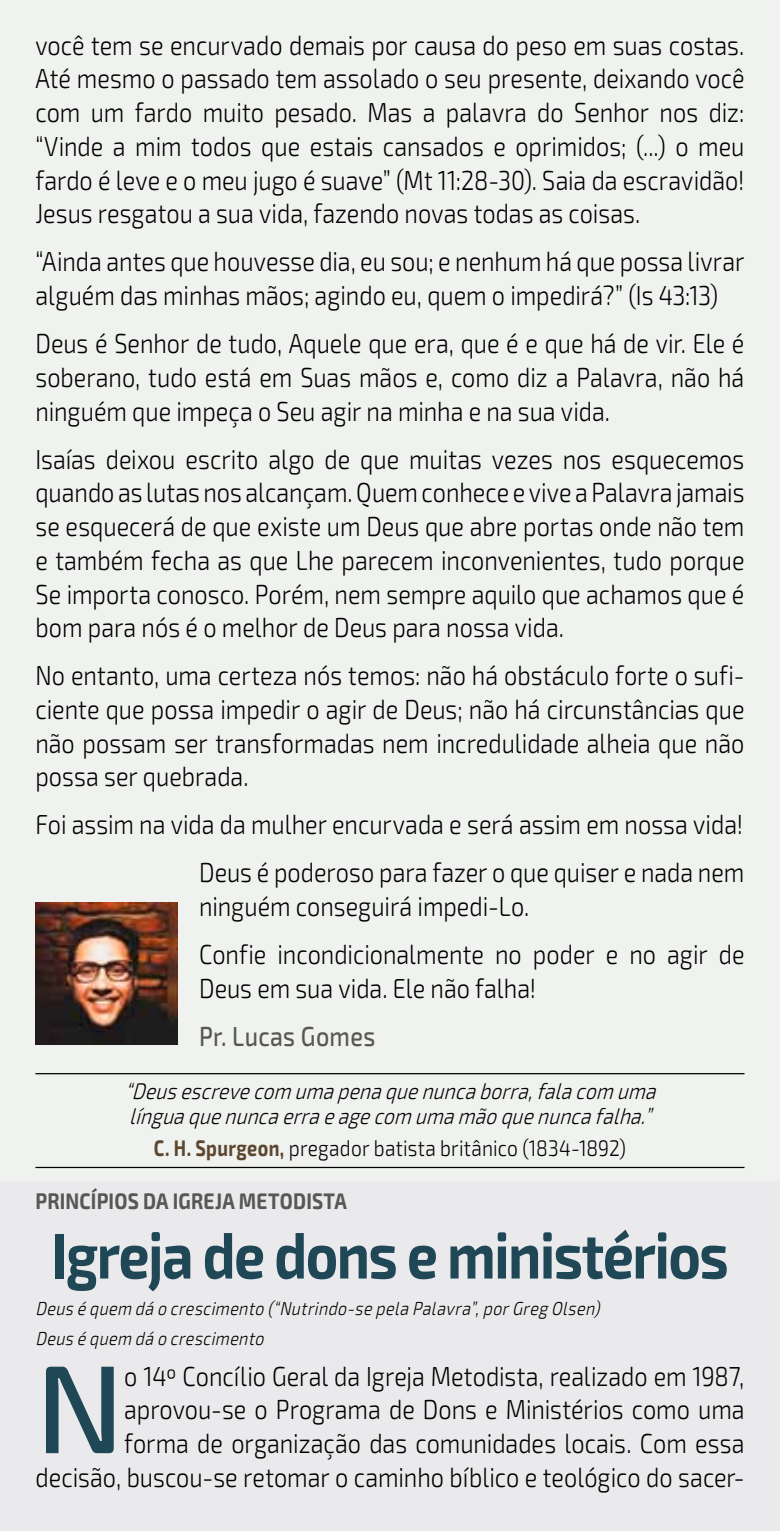
<style>
.page{position:relative;width:780px;height:1531px;background:#eae9eb}
.page>*{position:absolute;margin:0;border:0;box-sizing:border-box;transform-origin:0 0}
.t1{font:500 125.25px "Exo 2";color:#1f4755}
.t2{font:700 65px "Exo 2";letter-spacing:-.025em;color:#1f4755;scale:.85 1}
.t3{font:300 27.5px/33.8px "Exo 2";color:#000;text-align:justify;scale:.85 1}
.t4{font:500 27.5px "Exo 2";letter-spacing:.01em;color:#575756;scale:.85 1}
.t5{font:italic 300 22.5px/25px "Exo 2";color:#000;scale:.85 1}
.t6{font:300 22.5px "Exo 2";letter-spacing:.01em;color:#000;scale:.85 1}
.t7{font:700 22.5px "Exo 2";letter-spacing:.01em;color:#575756;scale:.85 1}
.t8{font:italic 300 18.75px/29.5px "Exo 2";color:#000;scale:.85 1}
.s1{font-weight:700;color:#5c4630}
</style>
<div class="page">
<div style="left:0;top:0;width:780px;height:1180px;background:#eff2ee"></div>
<hr style="left:35px;top:1073px;width:709px;height:1px;background:#000">
<hr style="left:35px;top:1167px;width:709px;height:1px;background:#000">
<img style="left:35px;top:902px;width:142px;height:142px">
<p class="t3" style="left:35px;top:29px;width:835px">você tem se encurvado demais por causa do peso em suas costas.<br>Até mesmo o passado tem assolado o seu presente, deixando você com um fardo muito pesado. Mas a palavra do Senhor nos diz: “Vinde a mim todos que estais cansados e oprimidos; (...) o meu fardo é leve e o meu jugo é suave” (Mt 11:28-30). Saia da escravidão!<br>Jesus resgatou a sua vida, fazendo novas todas as coisas.</p>
<p class="t3" style="left:35px;top:245px;width:835px">“Ainda antes que houvesse dia, eu sou; e nenhum há que possa livrar alguém das minhas mãos; agindo eu, quem o impedirá?” (Is 43:13)</p>
<p class="t3" style="left:35px;top:327px;width:835px">Deus é Senhor de tudo, Aquele que era, que é e que há de vir. Ele é soberano, tudo está em Suas mãos e, como diz a Palavra, não há ninguém que impeça o Seu agir na minha e na sua vida.</p>
<p class="t3" style="left:35px;top:442px;width:835px">Isaías deixou escrito algo de que muitas vezes nos esquecemos quando as lutas nos alcançam. Quem conhece e vive a Palavra jamais se esquecerá de que existe um Deus que abre portas onde não tem e também fecha as que Lhe parecem inconvenientes, tudo porque Se importa conosco. Porém, nem sempre aquilo que achamos que é bom para nós é o melhor de Deus para nossa vida.</p>
<p class="t3" style="left:35px;top:659px;width:835px">No entanto, uma certeza nós temos: não há obstáculo forte o sufi&shy;ciente que possa impedir o agir de Deus; não há circunstâncias que não possam ser transformadas nem incredulidade alheia que não possa ser quebrada.</p>
<p class="t3" style="left:35px;top:801px;width:835px;line-height:48px;text-align:right">Foi assim na vida da mulher encurvada e será assim em nossa vida!<br>Deus é poderoso para fazer o que quiser e nada nem</p>
<p class="t3" style="left:199px;top:883px;width:643px;line-height:48px">ninguém conseguirá impedi-Lo.<br>Confie incondicionalmente no poder e no agir de</p>
<p class="t3" style="left:199px;top:972px;width:398px">Deus em sua vida. Ele não falha!</p>
<p class="t4" style="left:199px;top:1020px;width:209px">Pr. Lucas Gomes</p>
<p class="t5" style="left:125px;top:1079px;width:634px">“Deusescrevecom umapenaquenuncaborra,falacom uma línguaquenuncaerraeagecom umamãoquenuncafalha.”</p>
<p class="t6" style="left:154px;top:1135px;width:557px"><span class="s1">C. H. Spurgeon,</span> pregador batista britânico (1834-1892)</p>
<p class="t7" style="left:35px;top:1187px;width:368px">PRINCÍPIOS DA IGREJA METODISTA</p>
<h2 class="t2" style="left:51px;top:1217px;width:798px">Igreja de dons e ministérios</h2>
<p class="t8" style="left:35px;top:1294px;width:670px">Deusé quem dá o crescimento (“Nutrindo-se pela Palavra”,porGreg Olsen)<br>Deusé quem dá o crescimento</p>
<h1 class="t1" style="left:35px;top:1335px;width:90px">N</h1>
<p class="t3" style="left:35px;top:1359px;width:835px;text-align:right">o 14º Concílio Geral da Igreja Metodista, realizado em 1987, aprovou-se o Programa de Dons e Ministérios como uma<br>forma de organização das comunidades locais. Com essa decisão, buscou-se retomar o caminho bíblico e teológico do sacer-</p>
</div>
